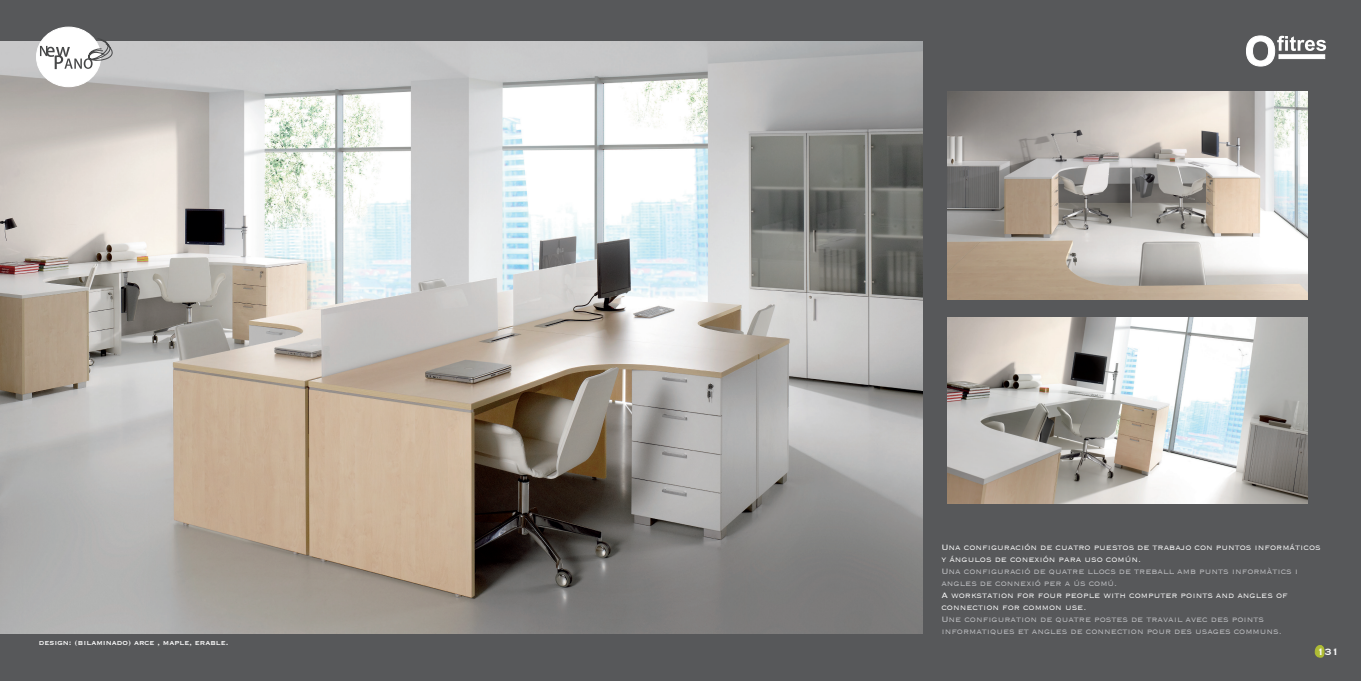
<style>
.page{position:relative;width:1361px;height:681px;background:#fff}
.page>*{position:absolute;margin:0;border:0;box-sizing:border-box;transform-origin:0 0}
.t1{font:12px "Copperplate";color:#fcfcfc}
.t2{font:300 10px/12px "Copperplate";color:#c2c3c6}
.t3{font:300 10px/12px "Copperplate";color:#fff}
.t4{font:9px "Copperplate";color:#fff}
</style>
<div class="page">
<div style="left:0;top:0;width:1361px;height:680px;background:#57585a"></div>
<img style="left:947px;top:91px;width:360px;height:208px">
<img style="left:0;top:41px;width:922px;height:591px">
<img style="left:947px;top:317px;width:360px;height:186px">
<svg style="left:1314px;top:644px;width:11px;height:14px"></svg>
<div style="left:36px;top:27px;width:65px;height:60px;background:#fff;border-radius:50%"></div>
<div style="left:36px;top:27px;width:65px;height:60px;border:1px solid #fff;border-radius:50%"></div>
<svg style="left:40px;top:38px;width:88px;height:31px"></svg>
<svg style="left:1245px;top:35px;width:81px;height:32px"></svg>
<svg style="left:1278px;top:54px;width:47px;height:5px"></svg>
<p class="t4" style="left:39px;top:636px;width:191px">design: (bilaminado) arce , maple, erable.</p>
<p class="t3" style="left:941px;top:540px;width:381px">Una configuración de cuatro puestos de trabajo con puntos informáticos y ángulos de conexión para uso común.</p>
<p class="t2" style="left:941px;top:564px;width:358px">Una configuració de quatre llocs de treball amb punts informàtics i angles de connexió per a ús comú.</p>
<p class="t3" style="left:941px;top:588px;width:348px">A workstation for four people with computer points and angles of connection for common use.</p>
<p class="t2" style="left:941px;top:612px;width:342px">Une configuration de quatre postes de travail avec des points informatiques et angles de connection pour des usages communs.</p>
<p class="t1" style="left:1317px;top:644px;width:23px">131</p>
</div>
